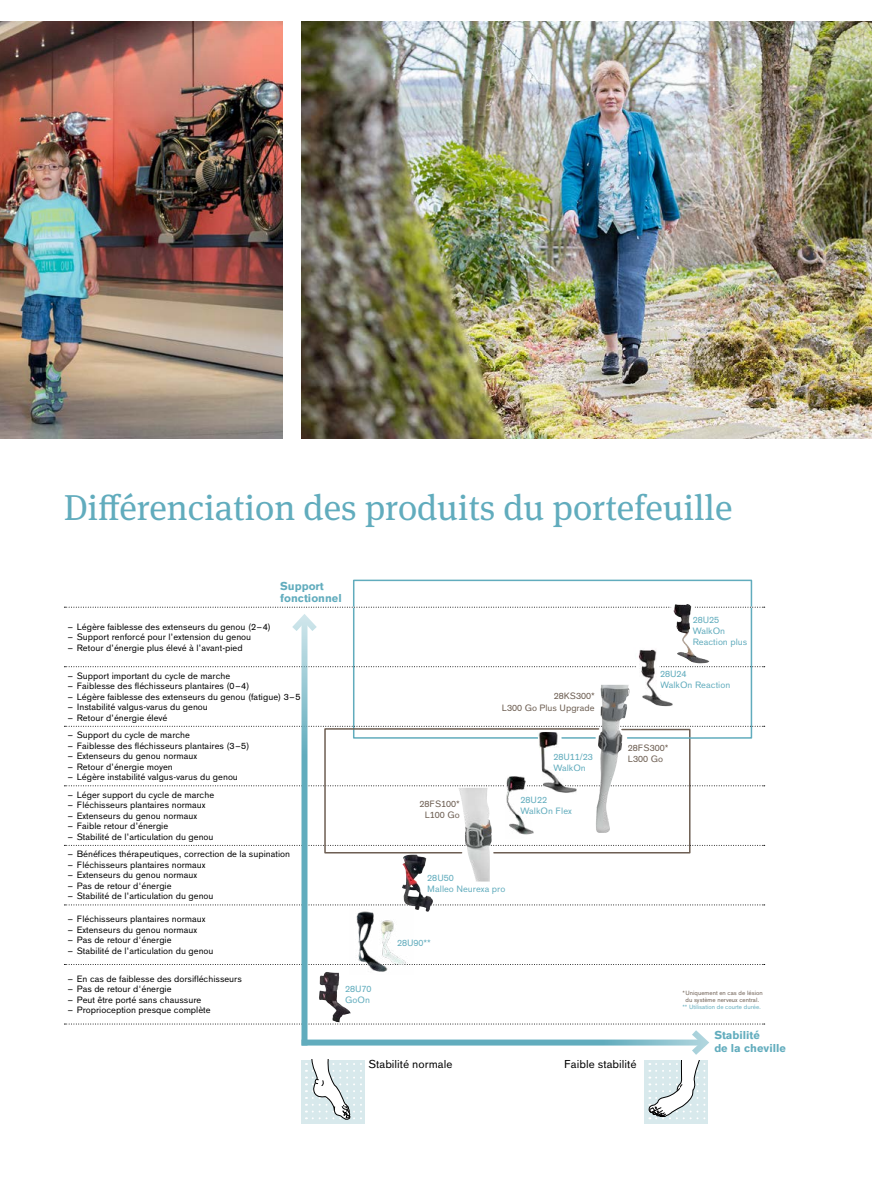
<style>
.page{position:relative;width:893px;height:1191px;background:#fff}
.page>*{position:absolute;margin:0;border:0;box-sizing:border-box;transform-origin:0 0}
.t1{font:36px "OBO Serif";color:#61acbd}
.t2{font:700 11.25px/12.8px "OBO Sans";color:#61acbd}
.t3{font:11.25px "OBO Sans";color:#000}
.t4{font:9px "OBO Sans";color:#000}
.t5{font:9px/11.2px "OBO Sans";color:#61acbd}
.t6{font:9px/11.2px "OBO Sans";color:#6d5e52}
.t7{font:6px/7.2px "OBO Sans";color:#6d5e52;text-align:center}
.t8{font:6px "OBO Sans";color:#61acbd}
</style>
<div class="page">
<svg style="left:352px;top:579px;width:401px;height:147px"></svg>
<img style="left:0;top:22px;width:283px;height:417px">
<img style="left:301px;top:21px;width:571px;height:418px">
<svg style="left:64px;top:904px;width:701px;height:1px"></svg>
<svg style="left:64px;top:964px;width:701px;height:1px"></svg>
<svg style="left:301px;top:667px;width:6px;height:356px"></svg>
<img style="left:349px;top:911px;width:65px;height:61px">
<img style="left:402px;top:854px;width:31px;height:58px">
<svg style="left:64px;top:1023px;width:701px;height:101px"></svg>
<img style="left:320px;top:972px;width:7px;height:13px">
<svg style="left:64px;top:604px;width:701px;height:63px"></svg>
<img style="left:673px;top:604px;width:36px;height:59px">
<img style="left:633px;top:647px;width:40px;height:60px">
<svg style="left:64px;top:726px;width:701px;height:128px"></svg>
<img style="left:596px;top:685px;width:34px;height:148px">
<h1 class="t1" style="left:64px;top:486px;width:670px">Différenciation des produits du portefeuille</h1>
<p class="t2" style="left:280px;top:580px;width:63px;line-height:12px">Support fonctionnel</p>
<p class="t4" style="left:68px;top:621px;width:204px">– Légère faiblesse des extenseurs du genou (2–4)</p>
<p class="t4" style="left:68px;top:632px;width:184px">– Support renforcé pour l’extension du genou</p>
<p class="t4" style="left:68px;top:642px;width:176px">– Retour d’énergie plus élevé à l’avant-pied</p>
<p class="t4" style="left:68px;top:670px;width:164px">– Support important du cycle de marche</p>
<p class="t4" style="left:68px;top:681px;width:183px">– Faiblesse des fléchisseurs plantaires (0–4)</p>
<p class="t4" style="left:68px;top:691px;width:234px">– Légère faiblesse des extenseurs du genou (fatigue) 3–5</p>
<p class="t4" style="left:68px;top:702px;width:141px">– Instabilité valgus-varus du genou</p>
<p class="t4" style="left:68px;top:712px;width:101px">– Retour d’énergie élevé</p>
<p class="t4" style="left:68px;top:730px;width:123px">– Support du cycle de marche</p>
<p class="t4" style="left:68px;top:740px;width:183px">– Faiblesse des fléchisseurs plantaires (3–5)</p>
<p class="t4" style="left:68px;top:751px;width:130px">– Extenseurs du genou normaux</p>
<p class="t4" style="left:68px;top:761px;width:106px">– Retour d’énergie moyen</p>
<p class="t4" style="left:68px;top:772px;width:171px">– Légère instabilité valgus-varus du genou</p>
<p class="t4" style="left:68px;top:789px;width:147px">– Léger support du cycle de marche</p>
<p class="t4" style="left:68px;top:800px;width:139px">– Fléchisseurs plantaires normaux</p>
<p class="t4" style="left:68px;top:810px;width:130px">– Extenseurs du genou normaux</p>
<p class="t4" style="left:68px;top:821px;width:101px">– Faible retour d’énergie</p>
<p class="t4" style="left:68px;top:831px;width:147px">– Stabilité de l’articulation du genou</p>
<p class="t4" style="left:68px;top:849px;width:223px">– Bénéfices thérapeutiques, correction de la supination</p>
<p class="t4" style="left:68px;top:859px;width:139px">– Fléchisseurs plantaires normaux</p>
<p class="t4" style="left:68px;top:870px;width:130px">– Extenseurs du genou normaux</p>
<p class="t4" style="left:68px;top:880px;width:105px">– Pas de retour d'énergie</p>
<p class="t4" style="left:68px;top:891px;width:147px">– Stabilité de l’articulation du genou</p>
<p class="t4" style="left:68px;top:914px;width:139px">– Fléchisseurs plantaires normaux</p>
<p class="t4" style="left:68px;top:924px;width:130px">– Extenseurs du genou normaux</p>
<p class="t4" style="left:68px;top:935px;width:105px">– Pas de retour d'énergie</p>
<p class="t4" style="left:68px;top:945px;width:147px">– Stabilité de l’articulation du genou</p>
<p class="t4" style="left:68px;top:973px;width:175px">– En cas de faiblesse des dorsifléchisseurs</p>
<p class="t4" style="left:68px;top:984px;width:105px">– Pas de retour d'énergie</p>
<p class="t4" style="left:68px;top:994px;width:135px">– Peut être porté sans chaussure</p>
<p class="t4" style="left:68px;top:1005px;width:144px">– Proprioception presque complète</p>
<p class="t6" style="left:502px;top:690px;width:94px;text-align:right">28KS300*<br>L300 Go Plus Upgrade</p>
<p class="t5" style="left:553px;top:751px;width:41px">28U11/23<br>WalkOn</p>
<p class="t6" style="left:419px;top:798px;width:42px;text-align:center">28FS100*<br>L100 Go</p>
<p class="t5" style="left:521px;top:794px;width:53px">28U22<br>WalkOn Flex</p>
<p class="t5" style="left:427px;top:872px;width:80px">28U50<br>Malleo Neurexa pro</p>
<p class="t5" style="left:397px;top:936px;width:35px">28U90**</p>
<p class="t5" style="left:693px;top:614px;width:56px">28U25<br>WalkOn<br>Reaction plus</p>
<p class="t5" style="left:660px;top:668px;width:72px">28U24<br>WalkOn Reaction</p>
<p class="t6" style="left:628px;top:742px;width:42px">28FS300*<br>L300 Go</p>
<p class="t5" style="left:345px;top:982px;width:28px">28U70<br>GoOn</p>
<p class="t7" style="left:682px;top:989px;width:82px">*Uniquement en cas de lésion du système nerveux central.</p>
<p class="t8" style="left:682px;top:1003px;width:80px">** Utilisation de courte durée.</p>
<p class="t3" style="left:369px;top:1057px;width:85px">Stabilité normale</p>
<p class="t3" style="left:564px;top:1057px;width:74px">Faible stabilité</p>
<p class="t2" style="left:714px;top:1028px;width:73px">Stabilité<br>de la cheville</p>
</div>
